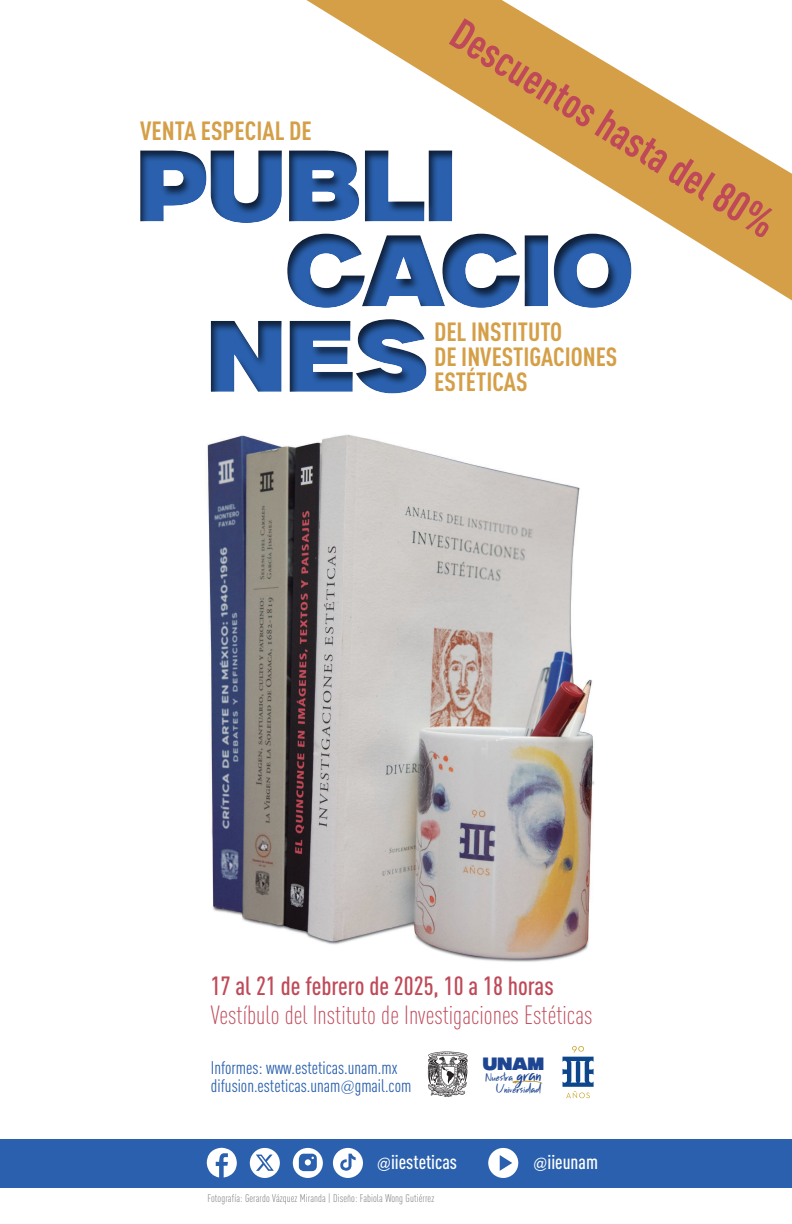
<style>
.page{position:relative;width:792px;height:1224px;background:#fff}
.page>*{position:absolute;margin:0;border:0;box-sizing:border-box;transform-origin:0 0}
.t1{font:700 condensed 42px "DIN Pro";color:#bf4958}
.t2{font:700 condensed 26px "DIN Pro";color:#d49f47}
.t3{font:300 condensed 26px "DIN Pro";color:#bf4958}
.t4{font:500 condensed 26px "DIN Pro";color:#bf4958}
.t5{font:500 condensed 20px "DIN Pro";color:#fff}
.t6{font:condensed 18px "DIN Pro";color:#2a60ad}
.t7{font:17.8px "FONTSPRINGDEMO Integral CF Heavy";color:#1d4591}
.t8{font:13.9px/12.4px "Bravely";color:#1d4591;text-align:right}
.t9{font:300 condensed 11px "DIN Pro";letter-spacing:.01em;color:#6d6f71}
.s1{font-family:"Akzidenz Grotesk BE";font-weight:300;font-size:16px}
.s2{font-size:22.6px}
.s3{font-family:"Akzidenz Grotesk BE";font-weight:400;font-size:16px}
</style>
<div class="page">
<img style="left:207px;top:434px;width:388px;height:528px">
<div style="left:139px;top:149px;width:314px;height:75px;background:#231f20;opacity:.75"></div>
<div style="left:285px;top:232px;width:347px;height:76px;background:#231f20;opacity:.75"></div>
<div style="left:210px;top:318px;width:217px;height:76px;background:#231f20;opacity:.75"></div>
<img style="left:427px;top:1051px;width:41px;height:46px">
<svg style="left:512px;top:1080px;width:30px;height:4px"></svg>
<svg style="left:563px;top:1046px;width:31px;height:52px"></svg>
<div style="left:0;top:1140px;width:792px;height:48px;background:#2a60ad"></div>
<svg style="left:207px;top:1148px;width:30px;height:30px"></svg>
<div style="left:250px;top:1148px;width:30px;height:30px;background:#fff;border-radius:50%"></div>
<svg style="left:256px;top:1155px;width:18px;height:16px"></svg>
<div style="left:488px;top:1148px;width:30px;height:30px;background:#fff;border-radius:50%"></div>
<svg style="left:500px;top:1155px;width:12px;height:16px"></svg>
<svg style="left:293px;top:1148px;width:30px;height:30px"></svg>
<svg style="left:299px;top:1154px;width:18px;height:17px"></svg>
<div style="left:333px;top:1148px;width:30px;height:30px;background:#fff;border-radius:50%"></div>
<svg style="left:340px;top:1154px;width:16px;height:17px"></svg>
<svg style="left:306px;top:0;width:486px;height:300px"></svg>
<p class="t2" style="left:140px;top:111px;width:173px">VENTA ESPECIAL DE</p>
<p class="t1" style="left:472px;top:2px;width:375px;rotate:32deg">Descuentos hasta del 80%</p>
<p class="t2" style="left:434px;top:312px;width:130px">DEL INSTITUTO</p>
<p class="t2" style="left:434px;top:337px;width:185px">DE INVESTIGACIONES</p>
<p class="t2" style="left:434px;top:362px;width:95px">ESTÉTICAS</p>
<p class="t4" style="left:211px;top:967px;width:344px">17 al 21 de febrero de 2025, 10 a 18 horas</p>
<p class="t3" style="left:211px;top:996px;width:383px">Vestíbulo del Instituto de Investigaciones Estéticas</p>
<p class="t6" style="left:211px;top:1054px;width:188px">Informes: www.esteticas.unam.mx</p>
<p class="t6" style="left:211px;top:1072px;width:202px">difusion.esteticas.unam<span class="s1">@</span>gmail.com</p>
<p class="t7" style="left:483px;top:1057px;width:62px">UNAM</p>
<p class="t8" style="left:486px;top:1070px;width:57px">Nuestra <span class="s2">gran<br></span>Universidad</p>
<p class="t5" style="left:377px;top:1147px;width:82px"><span class="s3">@</span>iiesteticas</p>
<p class="t9" style="left:207px;top:1190px;width:228px">Fotografía: Gerardo Vázquez Miranda | Diseño: Fabiola Wong Gutiérrez</p>
<p class="t5" style="left:533px;top:1147px;width:66px"><span class="s3">@</span>iieunam</p>
</div>
